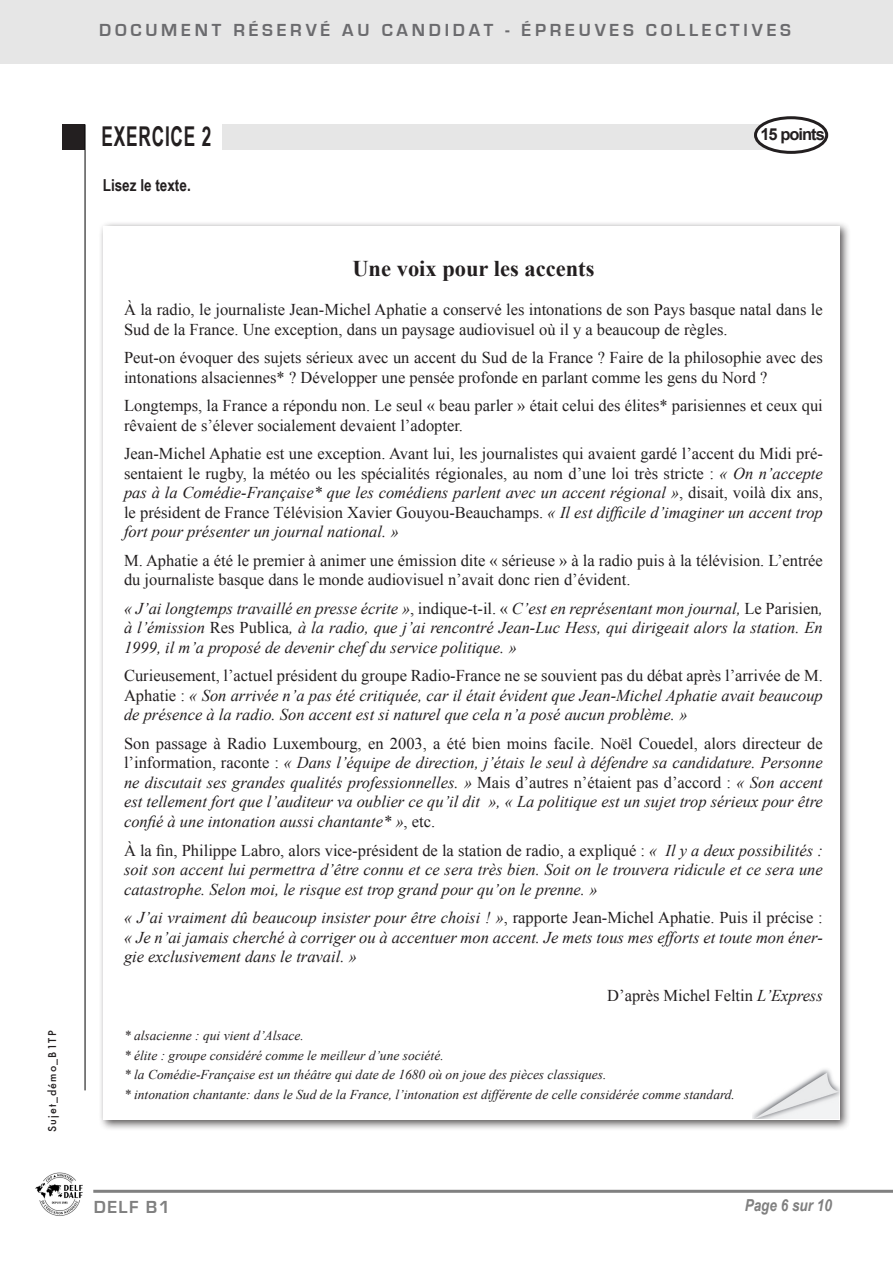
<style>
.page{position:relative;width:893px;height:1263px;background:#fff}
.page>*{position:absolute;margin:0;border:0;box-sizing:border-box;transform-origin:0 0}
.t1{font:700 27.3px "Arial Narrow";letter-spacing:.04em;color:#231f20;scale:.77 1}
.t2{font:700 22.5px "Times New Roman";color:#231f20}
.t3{font:700 18px "Eurostile";letter-spacing:.21em;color:#6b6b6e}
.t4{font:700 18px "Eurostile";letter-spacing:.08em;color:#808080}
.t5{font:italic 16.5px/19.5px "Times New Roman";color:#231f20;text-align:justify}
.t6{font:16.5px/19.5px "Times New Roman";color:#231f20}
.t7{font:700 16.5px "Arial Narrow";color:#231f20}
.t8{font:italic 700 16.5px "Arial Narrow";color:#808080}
.t9{font:700 16.5px "Arial";letter-spacing:-.06em;color:#231f20}
.t10{font:italic 13.5px "Times New Roman";color:#231f20}
.t11{font:500 10.5px "Futura";letter-spacing:.11em;color:#231f20}
.s1{font-style:italic}
.s2{font-style:normal}
</style>
<div class="page">
<div style="left:0;top:0;width:893px;height:63px;background:#e6e6e6"></div>
<hr style="left:93px;top:1190px;width:800px;height:3px;background:#808080">
<img style="left:35px;top:1172px;width:48px;height:44px">
<div style="left:62px;top:124px;width:22px;height:25px;background:#231f20"></div>
<div style="left:223px;top:124px;width:564px;height:25px;background:#e6e6e6"></div>
<div style="left:755px;top:118px;width:72px;height:34px;background:#fff;border-radius:50%"></div>
<div style="left:754px;top:116px;width:74px;height:38px;border:3px solid #231f20;border-radius:50%"></div>
<hr style="left:85px;top:124px;width:1px;height:966px;background:#000">
<div style="left:98px;top:221px;width:754px;height:910px;background:#231f20;opacity:.75"></div>
<div style="left:103px;top:226px;width:737px;height:893px;background:#fff"></div>
<img style="left:753px;top:1069px;width:86px;height:49px">
<p class="t11" style="left:45px;top:1132px;width:103px;rotate:-90deg">Sujet_démo_B1TP</p>
<p class="t3" style="left:99px;top:20px;width:693px">DOCUMENT RÉSERVÉ AU CANDIDAT - ÉPREUVES COLLECTIVES</p>
<p class="t1" style="left:101px;top:115px;width:144px">EXERCICE 2</p>
<p class="t9" style="left:760px;top:123px;width:66px">15 points</p>
<p class="t7" style="left:103px;top:173px;width:89px">Lisez le texte.</p>
<p class="t2" style="left:352px;top:253px;width:244px">Une voix pour les accents</p>
<p class="t6" style="left:124px;top:300px;width:700px">À la radio, le journaliste Jean-Michel Aphatie a conservé les intonations de son Pays basque natal dans le<br>Sud de la France. Une exception, dans un paysage audiovisuel où il y a beaucoup de règles.</p>
<p class="t6" style="left:124px;top:348px;width:700px">Peut-on évoquer des sujets sérieux avec un accent du Sud de la France ? Faire de la philosophie avec des intonations alsaciennes* ? Développer une pensée profonde en parlant comme les gens du Nord ?</p>
<p class="t6" style="left:124px;top:396px;width:700px">Longtemps, la France a répondu non. Le seul « beau parler » était celui des élites* parisiennes et ceux qui rêvaient de s’élever socialement devaient l’adopter.</p>
<p class="t6" style="left:124px;top:444px;width:700px;text-align:justify">Jean-Michel Aphatie est une exception. Avant lui, les journalistes qui avaient gardé l’accent du Midi pré&shy;sentaient le rugby, la météo ou les spécialités régionales, au nom d’une loi très stricte : <span class="s1">« On n’accepte pas à la Comédie-Française* que les comédiens parlent avec un accent régional »</span>, disait, voilà dix ans, le président de France Télévision Xavier Gouyou-Beauchamps. <span class="s1">« Il est difficile d’imaginer un accent trop fort pour présenter un journal national. »</span></p>
<p class="t6" style="left:124px;top:550px;width:700px">M. Aphatie a été le premier à animer une émission dite « sérieuse » à la radio puis à la télévision. L’entrée du journaliste basque dans le monde audiovisuel n’avait donc rien d’évident.</p>
<p class="t5" style="left:124px;top:598px;width:700px">« J’ai longtemps travaillé en presse écrite »<span class="s2">, indique-t-il. «</span> C’est en représentant mon journal, <span class="s2">Le Parisien</span>, à l’émission <span class="s2">Res Publica</span>, à la radio, que j’ai rencontré Jean-Luc Hess, qui dirigeait alors la station. En 1999, il m’a proposé de devenir chef du service politique. »</p>
<p class="t5" style="left:124px;top:666px;width:700px"><span class="s2">Curieusement, l’actuel président du groupe Radio-France ne se souvient pas du débat après l’arrivée de M.<br>Aphatie :</span> « Son arrivée n’a pas été critiquée, car il était évident que Jean-Michel Aphatie avait beaucoup de présence à la radio. Son accent est si naturel que cela n’a posé aucun problème. »</p>
<p class="t6" style="left:124px;top:733px;width:700px">Son passage à Radio Luxembourg, en 2003, a été bien moins facile. Noël Couedel, alors directeur de</p>
<p class="t5" style="left:124px;top:753px;width:700px"><span class="s2">l’information, raconte :</span> « Dans l’équipe de direction, j’étais le seul à défendre sa candidature. Personne ne discutait ses grandes qualités professionnelles. » <span class="s2">Mais d’autres n’étaient pas d’accord :</span> « Son accent est tellement fort que l’auditeur va oublier ce qu’il dit », « La politique est un sujet trop sérieux pour être confié à une intonation aussi chantante* »<span class="s2">, etc.</span></p>
<p class="t5" style="left:124px;top:840px;width:700px"><span class="s2">À la fin, Philippe Labro, alors vice-président de la station de radio, a expliqué :</span> « Il y a deux possibilités : soit son accent lui permettra d’être connu et ce sera très bien. Soit on le trouvera ridicule et ce sera une</p>
<p class="t5" style="left:124px;top:879px;width:475px">catastrophe. Selon moi, le risque est trop grand pour qu’on le prenne. »</p>
<p class="t5" style="left:124px;top:907px;width:700px">« J’ai vraiment dû beaucoup insister pour être choisi ! »<span class="s2">, rapporte Jean-Michel Aphatie. Puis il précise : </span>« Je n’ai jamais cherché à corriger ou à accentuer mon accent. Je mets tous mes efforts et toute mon éner&shy;gie exclusivement dans le travail. »</p>
<p class="t6" style="left:607px;top:985px;width:217px">D’après Michel Feltin <span class="s1">L’Express</span></p>
<p class="t10" style="left:124px;top:1026px;width:181px">* alsacienne : qui vient d’Alsace.</p>
<p class="t10" style="left:124px;top:1046px;width:321px">* élite : groupe considéré comme le meilleur d’une société.</p>
<p class="t10" style="left:124px;top:1065px;width:484px">* la Comédie-Française est un théâtre qui date de 1680 où on joue des pièces classiques.</p>
<p class="t10" style="left:124px;top:1085px;width:612px">* intonation chantante: dans le Sud de la France, l’intonation est différente de celle considérée comme standard.</p>
<p class="t4" style="left:94px;top:1197px;width:78px">DELF B1</p>
<p class="t8" style="left:745px;top:1192px;width:89px">Page 6 sur 10</p>
</div>
